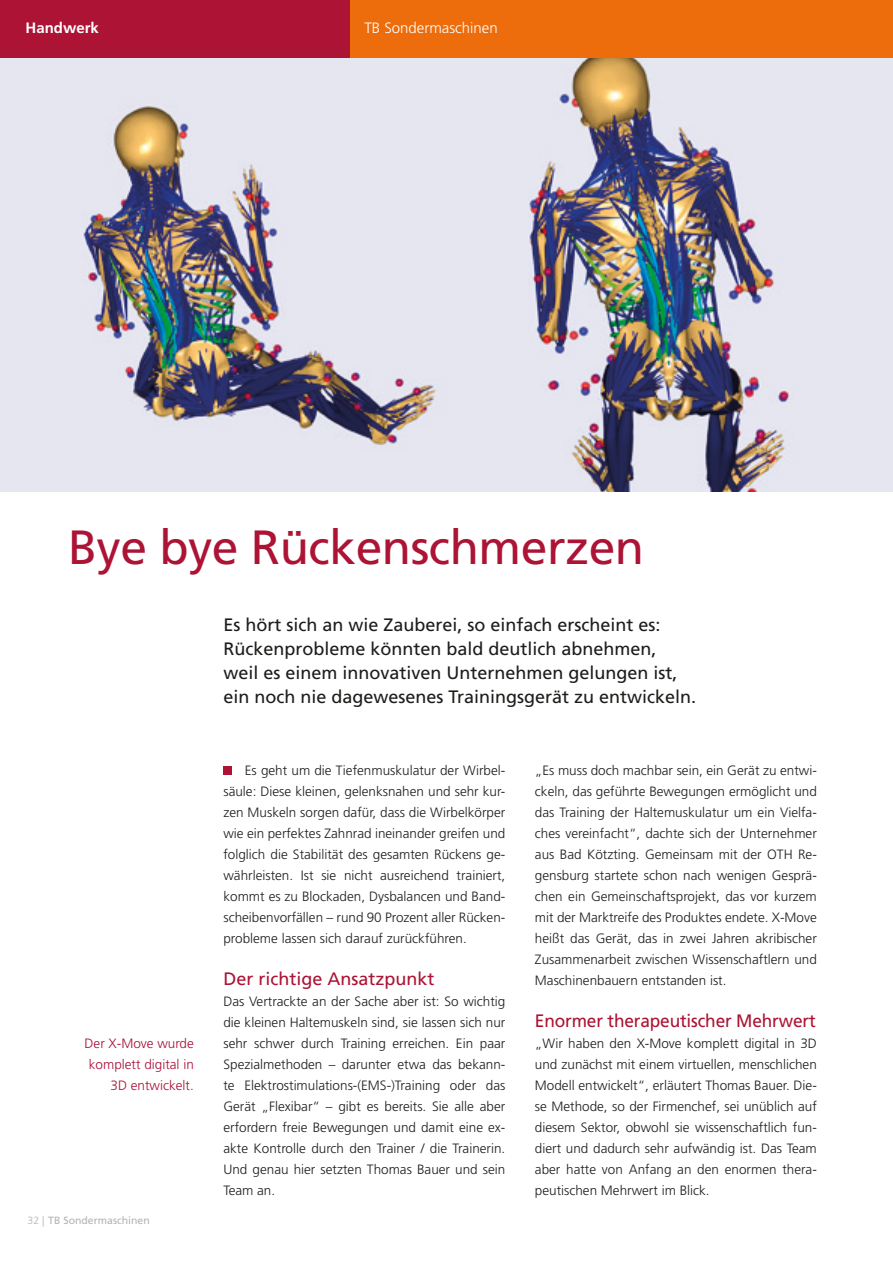
<style>
.page{position:relative;width:893px;height:1263px;background:#fff}
.page>*{position:absolute;margin:0;border:0;box-sizing:border-box;transform-origin:0 0}
.Headline{font:48px "Frutiger LT Std";letter-spacing:-.01em;color:#ac1334}
.Content{font:18px "Frutiger LT Std";color:#1d1d1b}
.Content-2{font:18px "Frutiger LT Std";letter-spacing:-.01em;color:#ac1334;scale:.96 1}
.Content-3{font:18px "Frutiger LT Std";letter-spacing:-.01em;color:#ac1334}
.t1{font:300 15px "Frutiger LT Std";color:#fff}
.t2{font:700 15px "Frutiger LT Std";color:#fff}
.Content-4{font:300 13.5px/21px "Frutiger LT Std";color:#1d1d1b;text-align:justify}
.Teaser_Text{font:300 13.5px/21px "Frutiger LT Std";color:#ac0d37;text-align:center}
.t3{font:10.5px "Frutiger LT Std";color:#b3b3b3}
.s1{font-weight:300}
</style>
<div class="page">
<img style="left:0;top:57px;width:893px;height:434px">
<div style="left:223px;top:766px;width:9px;height:9px;background:#ac1334"></div>
<div style="left:350px;top:0;width:543px;height:57px;background:#ed6c0c"></div>
<div style="left:0;top:0;width:350px;height:57px;background:#ac1334"></div>
<p class="t2" style="left:26px;top:18px;width:75px">Handwerk</p>
<p class="t1" style="left:364px;top:19px;width:135px">TB Sondermaschinen</p>
<p class="Headline" style="left:68px;top:519px;width:578px">Bye bye Rückenschmerzen</p>
<p class="Teaser_Text" style="left:85px;top:1033px;width:111px">Der X-Move wurde komplett digital in</p>
<p class="Teaser_Text" style="left:111px;top:1075px;width:85px">3D entwickelt.</p>
<p class="t3" style="left:28px;top:1214px;width:124px"><span class="s1">32 |</span> TB Sondermaschinen</p>
<p class="Content" style="left:223px;top:614px;width:439px">Es hört sich an wie Zauberei, so einfach erscheint es:</p>
<p class="Content" style="left:223px;top:638px;width:435px">Rückenprobleme könnten bald deutlich abnehmen,</p>
<p class="Content" style="left:223px;top:662px;width:456px">weil es einem innovativen Unternehmen gelungen ist,</p>
<p class="Content" style="left:223px;top:686px;width:474px">ein noch nie dagewesenes Trainingsgerät zu entwickeln.</p>
<p class="Content-4" style="left:223px;top:760px;width:283px;text-indent:21px">Es geht um die Tiefenmuskulatur der Wirbel&shy;säule: Diese kleinen, gelenksnahen und sehr kur&shy;zen Muskeln sorgen dafür, dass die Wirbelkörper wie ein perfektes Zahnrad ineinander greifen und folglich die Stabilität des gesamten Rückens ge&shy;währleisten. Ist sie nicht ausreichend trainiert, kommt es zu Blockaden, Dysbalancen und Band&shy;scheibenvorfällen – rund 90 Prozent aller Rücken&shy;probleme lassen sich darauf zurückführen.</p>
<p class="Content-3" style="left:223px;top:968px;width:213px">Der richtige Ansatzpunkt</p>
<p class="Content-4" style="left:223px;top:991px;width:283px">Das Vertrackte an der Sache aber ist: So wichtig die kleinen Haltemuskeln sind, sie lassen sich nur sehr schwer durch Training erreichen. Ein paar Spezialmethoden – darunter etwa das bekann&shy;te Elektrostimulations-(EMS-)Training oder das Gerät „Flexibar“ – gibt es bereits. Sie alle aber erfordern freie Bewegungen und damit eine ex&shy;akte Kontrolle durch den Trainer / die Trainerin.<br>Und genau hier setzten Thomas Bauer und sein Team an.</p>
<p class="Content-4" style="left:535px;top:760px;width:283px">„Es muss doch machbar sein, ein Gerät zu entwi&shy;ckeln, das geführte Bewegungen ermöglicht und das Training der Haltemuskulatur um ein Vielfa&shy;ches vereinfacht“, dachte sich der Unternehmer aus Bad Kötzting. Gemeinsam mit der OTH Re&shy;gensburg startete schon nach wenigen Gesprä&shy;chen ein Gemeinschaftsprojekt, das vor kurzem mit der Marktreife des Produktes endete. X-Move heißt das Gerät, das in zwei Jahren akribischer Zusammenarbeit zwischen Wissenschaftlern und Maschinenbauern entstanden ist.</p>
<p class="Content-2" style="left:535px;top:1010px;width:294px">Enormer therapeutischer Mehrwert</p>
<p class="Content-4" style="left:535px;top:1033px;width:283px">„Wir haben den X-Move komplett digital in 3D und zunächst mit einem virtuellen, menschlichen Modell entwickelt“, erläutert Thomas Bauer. Die&shy;se Methode, so der Firmenchef, sei unüblich auf diesem Sektor, obwohl sie wissenschaftlich fun&shy;diert und dadurch sehr aufwändig ist. Das Team aber hatte von Anfang an den enormen thera&shy;peutischen Mehrwert im Blick.</p>
</div>
